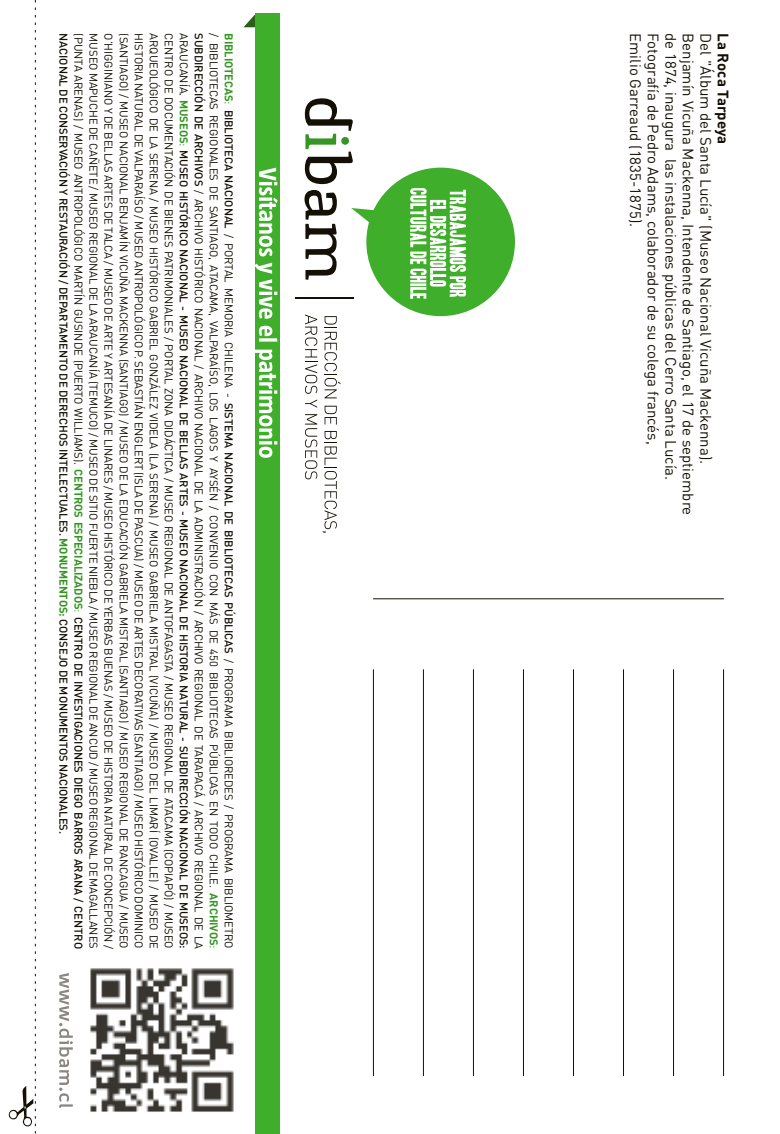
<style>
.page{position:relative;width:780px;height:1134px;background:#fff}
.page>*{position:absolute;margin:0;border:0;box-sizing:border-box;transform-origin:0 0}
.t1{font:15px "DIN";color:#141006}
.t2{font:700 15px "DIN";color:#141006}
.t3{font:11.25px/15px "DIN";letter-spacing:-.01em;color:#141006;text-align:justify}
.t4{font:500 11.25px "DIN";letter-spacing:-.01em;color:#141006}
.s1{font-weight:700;color:#369624}
.s2{color:#369624}
.s3{font-weight:500}
</style>
<div class="page">
<svg style="left:8px;top:0;width:28px;height:1134px"></svg>
<img style="left:90px;top:968px;width:144px;height:144px">
<svg style="left:59px;top:973px;width:14px;height:135px"></svg>
<svg style="left:244px;top:14px;width:12px;height:13px"></svg>
<div style="left:256px;top:14px;width:24px;height:1120px;background:#3fae2a"></div>
<svg style="left:255px;top:168px;width:22px;height:290px"></svg>
<svg style="left:305px;top:314px;width:35px;height:219px"></svg>
<hr style="left:295px;top:297px;width:59px;height:2px;background:#141006">
<hr style="left:373px;top:598px;width:350px;height:1px;background:#141006">
<hr style="left:573px;top:669px;width:1px;height:407px;background:#141006">
<hr style="left:723px;top:669px;width:1px;height:407px;background:#141006">
<hr style="left:673px;top:669px;width:1px;height:407px;background:#141006">
<hr style="left:623px;top:669px;width:1px;height:407px;background:#141006">
<hr style="left:373px;top:669px;width:1px;height:407px;background:#141006">
<hr style="left:523px;top:669px;width:1px;height:407px;background:#141006">
<hr style="left:473px;top:669px;width:1px;height:407px;background:#141006">
<hr style="left:423px;top:669px;width:1px;height:407px;background:#141006">
<div style="left:366px;top:168px;width:149px;height:148px;background:#3fae2a;border-radius:50%"></div>
<svg style="left:304px;top:98px;width:77px;height:182px"></svg>
<svg style="left:410px;top:188px;width:56px;height:111px"></svg>
<p class="t3" style="left:236px;top:33px;width:917px;rotate:90deg"><span class="s1">BIBLIOTECAS</span><span class="s2">:</span> <span class="s3">BIBLIOTECA NACIONAL</span> / PORTAL MEMORIA CHILENA - <span class="s3">SISTEMA NACIONAL DE BIBLIOTECAS PÚBLICAS</span> / PROGRAMA BIBLIOREDES / PROGRAMA BIBLIOMETRO / BIBLIOTECAS REGIONALES DE SANTIAGO, ATACAMA, VALPARAÍSO, LOS LAGOS Y AYSÉN / CONVENIO CON MÁS DE 450 BIBLIOTECAS PÚBLICAS EN TODO CHILE. <span class="s1">ARCHIVOS</span><span class="s2">:<br></span><span class="s3">SUBDIRECCIÓN DE ARCHIVOS</span> / ARCHIVO HISTÓRICO NACIONAL / ARCHIVO NACIONAL DE LA ADMINISTRACIÓN / ARCHIVO REGIONAL DE TARAPACÁ / ARCHIVO REGIONAL DE LA ARAUCANÍA. <span class="s1">MUSEOS</span><span class="s2">:</span> <span class="s3">MUSEO HISTÓRICO NACIONAL - MUSEO NACIONAL DE BELLAS ARTES - MUSEO NACIONAL DE HISTORIA NATURAL - SUBDIRECCIÓN NACIONAL DE MUSEOS:</span></p>
<p class="t3" style="left:86px;top:33px;width:917px;rotate:90deg">(PUNTA ARENAS) / MUSEO ANTROPOLÓGICO MARTÍN GUSINDE (PUERTO WILLIAMS). <span class="s1">CENTROS ESPECIALIZADOS</span><span class="s2">:</span> <span class="s3">CENTRO DE INVESTIGACIONES DIEGO BARROS ARANA / CENTRO</span></p>
<p class="t3" style="left:101px;top:33px;width:917px;rotate:90deg">MUSEO MAPUCHE DE CAÑETE / MUSEO REGIONAL DE LA ARAUCANÍA (TEMUCO) / MUSEO DE SITIO FUERTE NIEBLA / MUSEO REGIONAL DE ANCUD / MUSEO REGIONAL DE MAGALLANES</p>
<p class="t3" style="left:116px;top:33px;width:917px;rotate:90deg">O’HIGGINIANO Y DE BELLAS ARTES DE TALCA / MUSEO DE ARTE Y ARTESANÍA DE LINARES / MUSEO HISTÓRICO DE YERBAS BUENAS / MUSEO DE HISTORIA NATURAL DE CONCEPCIÓN /</p>
<p class="t3" style="left:131px;top:33px;width:917px;rotate:90deg">(SANTIAGO) / MUSEO NACIONAL BENJAMÍN VICUÑA MACKENNA (SANTIAGO) / MUSEO DE LA EDUCACIÓN GABRIELA MISTRAL (SANTIAGO) / MUSEO REGIONAL DE RANCAGUA / MUSEO</p>
<p class="t3" style="left:146px;top:33px;width:917px;rotate:90deg">HISTORIA NATURAL DE VALPARAÍSO / MUSEO ANTROPOLÓGICO P. SEBASTIÁN ENGLERT (ISLA DE PASCUA) / MUSEO DE ARTES DECORATIVAS (SANTIAGO) / MUSEO HISTÓRICO DOMINICO</p>
<p class="t3" style="left:161px;top:33px;width:917px;rotate:90deg">ARQUEOLÓGICO DE LA SERENA / MUSEO HISTÓRICO GABRIEL GONZÁLEZ VIDELA (LA SERENA) / MUSEO GABRIELA MISTRAL (VICUÑA) / MUSEO DEL LIMARÍ (OVALLE) / MUSEO DE</p>
<p class="t3" style="left:176px;top:33px;width:917px;rotate:90deg">CENTRO DE DOCUMENTACIÓN DE BIENES PATRIMONIALES / PORTAL ZONA DIDÁCTICA / MUSEO REGIONAL DE ANTOFAGASTA / MUSEO REGIONAL DE ATACAMA (COPIAPÓ) / MUSEO</p>
<p class="t4" style="left:71px;top:33px;width:802px;rotate:90deg">NACIONAL DE CONSERVACIÓN Y RESTAURACIÓN / DEPARTAMENTO DE DERECHOS INTELECTUALES. <span class="s1">MONUMENTOS:</span> CONSEJO DE MONUMENTOS NACIONALES.</p>
<h1 class="t1" style="left:645px;top:33px;width:195px;rotate:90deg">Emilio Garreaud (1835-1875).</h1>
<h1 class="t1" style="left:662px;top:33px;width:413px;rotate:90deg">Fotografía de Pedro Adams, colaborador de su colega francés,</h1>
<h1 class="t1" style="left:680px;top:33px;width:448px;rotate:90deg">de 1874, inaugura las instalaciones públicas del Cerro Santa Lucía.</h1>
<h1 class="t1" style="left:697px;top:33px;width:483px;rotate:90deg">Benjamín Vicuña Mackenna, Intendente de Santiago, el 17 de septiembre</h1>
<h1 class="t1" style="left:715px;top:33px;width:432px;rotate:90deg">Del "Álbum del Santa Lucía" (Museo Nacional Vicuña Mackenna).</h1>
<h1 class="t2" style="left:733px;top:33px;width:112px;rotate:90deg">La Roca Tarpeya</h1>
</div>
